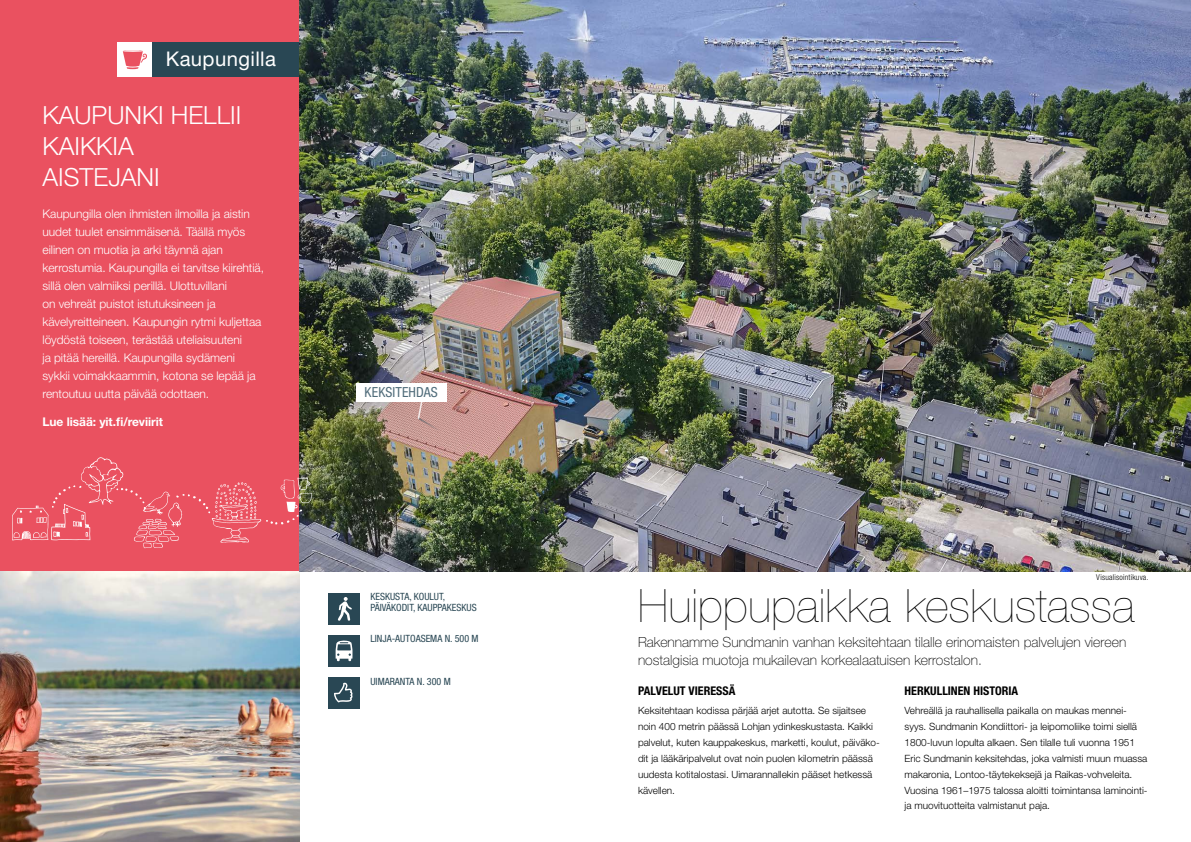
<style>
.page{position:relative;width:1191px;height:842px;background:#fff}
.page>*{position:absolute;margin:0;border:0;box-sizing:border-box;transform-origin:0 0}
.t1{font:200 46px "Helvetica Neue LT Pro";letter-spacing:.005em;color:#000}
.t2{font:300 25px/31px "Helvetica Neue LT Pro";color:#fff}
.t3{font:20.2px "Helvetica Neue LT Pro";letter-spacing:.02em;color:#fff}
.t4{font:100 14px/18px "Helvetica Neue LT Pro";color:#000}
.t5{font:condensed 13.9px "Helvetica Neue LT Pro";letter-spacing:.005em;color:#506c7a}
.t6{font:300 12px/18px "Helvetica Neue LT Pro";letter-spacing:-.005em;color:#fff}
.t7{font:700 condensed 12px "Helvetica Neue LT Pro";color:#000}
.t8{font:700 12px "Helvetica Neue LT Pro";letter-spacing:-.005em;color:#fff}
.t9{font:300 10px/15.9px "Helvetica Neue LT Pro";color:#000}
.t10{font:condensed 10px/11px "Helvetica Neue LT Pro";color:#294754}
.t11{font:300 condensed 8px "Helvetica Neue LT Pro";letter-spacing:.025em;color:#000}
</style>
<div class="page">
<div style="left:0;top:0;width:299px;height:575px;background:#ea5160"></div>
<div style="left:151px;top:43px;width:148px;height:34px;background:#294754"></div>
<div style="left:117px;top:43px;width:34px;height:34px;background:#fff"></div>
<svg style="left:123px;top:50px;width:24px;height:19px"></svg>
<img style="left:0;top:571px;width:299px;height:271px">
<img style="left:299px;top:0;width:892px;height:571px">
<div style="left:328px;top:635px;width:32px;height:32px;background:#294754"></div>
<svg style="left:335px;top:640px;width:17px;height:21px"></svg>
<div style="left:328px;top:593px;width:32px;height:32px;background:#294754"></div>
<svg style="left:338px;top:597px;width:14px;height:24px"></svg>
<div style="left:328px;top:677px;width:32px;height:32px;background:#294754"></div>
<svg style="left:334px;top:683px;width:18px;height:19px"></svg>
<svg style="left:12px;top:457px;width:300px;height:91px"></svg>
<svg style="left:416px;top:401px;width:25px;height:32px"></svg>
<div style="left:356px;top:383px;width:90px;height:18px;background:#fff"></div>
<h3 class="t3" style="left:166px;top:46px;width:112px">Kaupungilla</h3>
<h2 class="t2" style="left:43px;top:99px;width:200px">KAUPUNKI HELLII<br>KAIKKIA<br>AISTEJANI</h2>
<p class="t6" style="left:43px;top:205px;width:223px">Kaupungilla olen ihmisten ilmoilla ja aistin uudet tuulet ensimmäisenä. Täällä myös eilinen on muotia ja arki täynnä ajan kerrostumia. Kaupungilla ei tarvitse kiirehtiä, sillä olen valmiiksi perillä. Ulottuvillani<br>on vehreät puistot istutuksineen ja kävelyreitteineen. Kaupungin rytmi kuljettaa löydöstä toiseen, terästää uteliaisuuteni<br>ja pitää hereillä. Kaupungilla sydämeni sykkii voimakkaammin, kotona se lepää ja rentoutuu uutta päivää odottaen.</p>
<p class="t8" style="left:43px;top:414px;width:122px">Lue lisää: yit.fi/reviirit</p>
<h3 class="t5" style="left:365px;top:384px;width:75px">KEKSITEHDAS</h3>
<p class="t10" style="left:370px;top:591px;width:108px">KESKUSTA, KOULUT,<br>PÄIVÄKODIT, KAUPPAKESKUS</p>
<p class="t10" style="left:370px;top:633px;width:110px">LINJA-AUTOASEMA N. 500 M</p>
<p class="t10" style="left:370px;top:675px;width:82px">UIMARANTA N. 300 M</p>
<p class="t11" style="left:1096px;top:573px;width:54px">Visualisointikuva.</p>
<h1 class="t1" style="left:638px;top:579px;width:498px">Huippupaikka keskustassa</h1>
<h3 class="t4" style="left:638px;top:633px;width:490px">Rakennamme Sundmanin vanhan keksitehtaan tilalle erinomaisten palvelujen viereen nostalgisia muotoja mukailevan korkealaatuisen kerrostalon.</h3>
<p class="t7" style="left:638px;top:684px;width:99px">PALVELUT VIERESSÄ</p>
<p class="t9" style="left:638px;top:703px;width:243px">Keksitehtaan kodissa pärjää arjet autotta. Se sijaitsee noin 400 metrin päässä Lohjan ydinkeskustasta. Kaikki palvelut, kuten kauppakeskus, marketti, koulut, päiväko&shy;dit ja lääkäripalvelut ovat noin puolen kilometrin päässä uudesta kotitalostasi. Uimarannallekin pääset hetkessä kävellen.</p>
<p class="t7" style="left:904px;top:684px;width:115px">HERKULLINEN HISTORIA</p>
<p class="t9" style="left:904px;top:702px;width:245px">Vehreällä ja rauhallisella paikalla on maukas mennei&shy;syys. Sundmanin Kondiittori- ja leipomoliike toimi siellä 1800-luvun lopulta alkaen. Sen tilalle tuli vuonna 1951<br>Eric Sundmanin keksitehdas, joka valmisti muun muassa makaronia, Lontoo-täytekeksejä ja Raikas-vohveleita.<br>Vuosina 1961–1975 talossa aloitti toimintansa laminointi&shy;ja muovituotteita valmistanut paja.</p>
</div>
